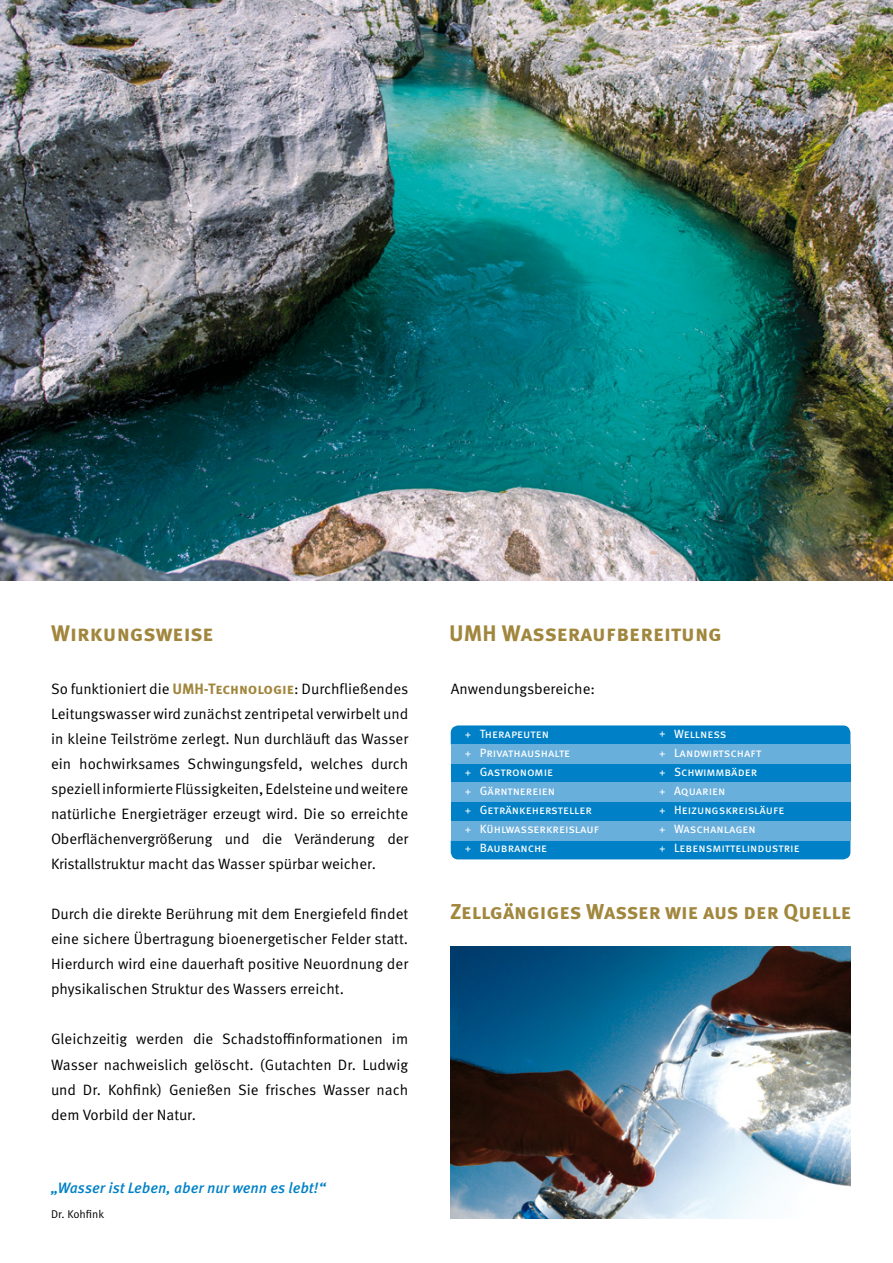
<style>
.page{position:relative;width:893px;height:1263px;background:#fff}
.page>*{position:absolute;margin:0;border:0;box-sizing:border-box;transform-origin:0 0}
.t1{font:700 22.5px "Meta Pro";letter-spacing:.005em;color:#a1863d}
.t2{font:700 21.6px "Meta Pro";letter-spacing:-.005em;color:#a1863d}
.t3{font:15px/25px "Meta Pro Norm";letter-spacing:-.005em;color:#000;text-align:justify}
.t4{font:italic 500 15px "Meta Pro";color:#0081c7}
.t5{font:12px/19px "Meta Pro";color:#fff}
.t6{font:12px/19px "Meta Pro Norm";color:#fff;text-align:justify}
.t7{font:11.25px "Meta Pro Norm";letter-spacing:-.005em;color:#000}
.s1{font-family:"Meta Pro";font-weight:700;color:#a1863d}
</style>
<div class="page">
<img style="left:0;top:0;width:893px;height:580px">
<svg style="left:451px;top:725px;width:399px;height:20px;background:#0b86c9"></svg>
<div style="left:451px;top:802px;width:399px;height:19px;background:#0081c7"></div>
<div style="left:451px;top:764px;width:399px;height:19px;background:#0081c7"></div>
<div style="left:451px;top:840px;width:399px;height:19px;background:#0081c7"></div>
<div style="left:451px;top:745px;width:399px;height:19px;background:#69afdc"></div>
<div style="left:451px;top:821px;width:399px;height:19px;background:#69afdc"></div>
<div style="left:451px;top:783px;width:399px;height:19px;background:#69afdc"></div>
<img style="left:451px;top:947px;width:399px;height:271px">
<h1 class="t1" style="left:51px;top:615px;width:164px">Wirkungsweise</h1>
<h1 class="t1" style="left:449px;top:615px;width:274px">UMH Wasseraufbereitung</h1>
<p class="t3" style="left:51px;top:675px;width:359px">So funktioniert die <span class="s1">UMH-Technologie</span>: Durchfließendes Leitungswasser wird zunächst zentripetal verwirbelt und in kleine Teilströme zerlegt. Nun durchläuft das Wasser ein hochwirksames Schwingungsfeld, welches durch speziell informierte Flüssigkeiten, Edelsteine und weitere natürliche Energieträger erzeugt wird. Die so erreichte Oberflächenvergrößerung und die Veränderung der Kristallstruktur macht das Wasser spürbar weicher.</p>
<p class="t3" style="left:51px;top:900px;width:359px">Durch die direkte Berührung mit dem Energiefeld findet eine sichere Übertragung bioenergetischer Felder statt.<br>Hierdurch wird eine dauerhaft positive Neuordnung der physikalischen Struktur des Wassers erreicht.</p>
<p class="t3" style="left:51px;top:1026px;width:359px">Gleichzeitig werden die Schadstoffinformationen im Wasser nachweislich gelöscht. (Gutachten Dr. Ludwig und Dr. Kohfink) Genießen Sie frisches Wasser nach dem Vorbild der Natur.</p>
<p class="t4" style="left:51px;top:1176px;width:276px">„Wasser ist Leben, aber nur wenn es lebt!“</p>
<p class="t7" style="left:51px;top:1205px;width:55px">Dr. Kohfink</p>
<p class="t3" style="left:451px;top:675px;width:146px">Anwendungsbereiche:</p>
<p class="t5" style="left:480px;top:724px;width:121px">Therapeuten<br>Privathaushalte<br>Gastronomie<br>Gärntnereien<br>Getränkehersteller<br>Kühlwasserkreislauf<br>Baubranche</p>
<p class="t5" style="left:674px;top:724px;width:127px">Wellness<br>Landwirtschaft<br>Schwimmbäder<br>Aquarien<br>Heizungskreisläufe<br>Waschanlagen<br>Lebensmittelindustrie</p>
<p class="t6" style="left:465px;top:723px;width:8px">+ + + + + + +</p>
<p class="t6" style="left:659px;top:723px;width:8px">+ + + + + + +</p>
<h2 class="t2" style="left:450px;top:895px;width:403px">Zellgängiges Wasser wie aus der Quelle</h2>
</div>
